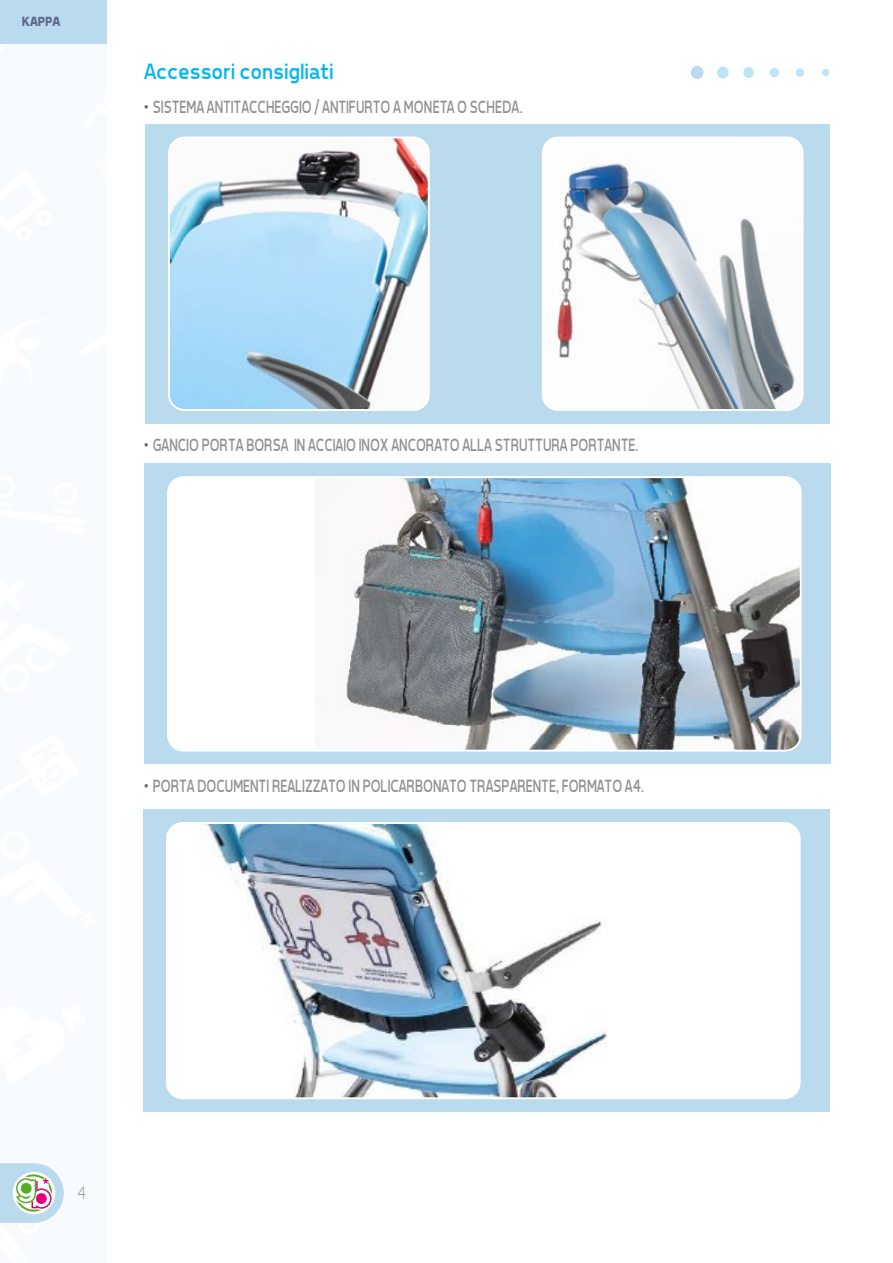
<style>
.page{position:relative;width:893px;height:1263px;background:#fff}
.page>*{position:absolute;margin:0;border:0;box-sizing:border-box;transform-origin:0 0}
.t1{font:22.5px "Tepeno Sans";color:#00b6e8}
.t2{font:18px "Tepeno Sans";color:#8f9092;scale:.8 1}
.t3{font:300 18px "Tepeno Sans";color:#989191;scale:.9 1}
.t4{font:700 13.5px "Tepeno Sans";letter-spacing:-.02em;color:#5f6b89}
.s1{font-weight:300;color:#646567}
</style>
<div class="page">
<div style="left:0;top:0;width:106px;height:1263px;background:#f8fbfd"></div>
<div style="left:0;top:0;width:106px;height:44px;background:#badaed"></div>
<svg style="left:0;top:1163px;width:64px;height:60px"></svg>
<div style="left:822px;top:69px;width:7px;height:7px;background:#bde4f7;border-radius:50%"></div>
<div style="left:796px;top:68px;width:8px;height:9px;background:#bde4f7;border-radius:50%"></div>
<div style="left:769px;top:68px;width:10px;height:9px;background:#bde4f7;border-radius:50%"></div>
<div style="left:743px;top:67px;width:11px;height:11px;background:#bde4f7;border-radius:50%"></div>
<div style="left:717px;top:66px;width:12px;height:13px;background:#bde4f7;border-radius:50%"></div>
<div style="left:691px;top:66px;width:13px;height:13px;background:#badaed;border-radius:50%"></div>
<div style="left:145px;top:124px;width:685px;height:299px;background:#badaed"></div>
<img style="left:171px;top:137px;width:256px;height:271px">
<div style="left:168px;top:137px;width:262px;height:274px;border:2px solid #fff;border-radius:16px"></div>
<img style="left:543px;top:137px;width:258px;height:271px">
<div style="left:542px;top:137px;width:262px;height:274px;border:2px solid #fff;border-radius:16px"></div>
<div style="left:144px;top:464px;width:686px;height:300px;background:#badaed"></div>
<div style="left:168px;top:477px;width:633px;height:274px;background:#fff;border-radius:16px"></div>
<img style="left:341px;top:479px;width:458px;height:270px">
<div style="left:167px;top:476px;width:635px;height:276px;border:2px solid #fff;border-radius:16px"></div>
<div style="left:143px;top:809px;width:686px;height:303px;background:#badaed"></div>
<div style="left:167px;top:823px;width:633px;height:275px;background:#fff;border-radius:16px"></div>
<img style="left:207px;top:825px;width:400px;height:271px">
<div style="left:166px;top:822px;width:635px;height:277px;border:2px solid #fff;border-radius:16px"></div>
<p class="t4" style="left:21px;top:13px;width:40px">KAPPA</p>
<p class="t1" style="left:143px;top:58px;width:191px">Accessori consigliati</p>
<p class="t2" style="left:143px;top:96px;width:475px"><span class="s1">•</span> SISTEMA ANTITACCHEGGIO / ANTIFURTO A MONETA O SCHEDA.</p>
<p class="t2" style="left:143px;top:434px;width:620px"><span class="s1">•</span> GANCIO PORTA BORSA IN ACCIAIO INOX ANCORATO ALLA STRUTTURA PORTANTE.</p>
<p class="t2" style="left:143px;top:776px;width:627px"><span class="s1">•</span> PORTA DOCUMENTI REALIZZATO IN POLICARBONATO TRASPARENTE, FORMATO A4.</p>
<p class="t3" style="left:77px;top:1182px;width:11px">4</p>
</div>
